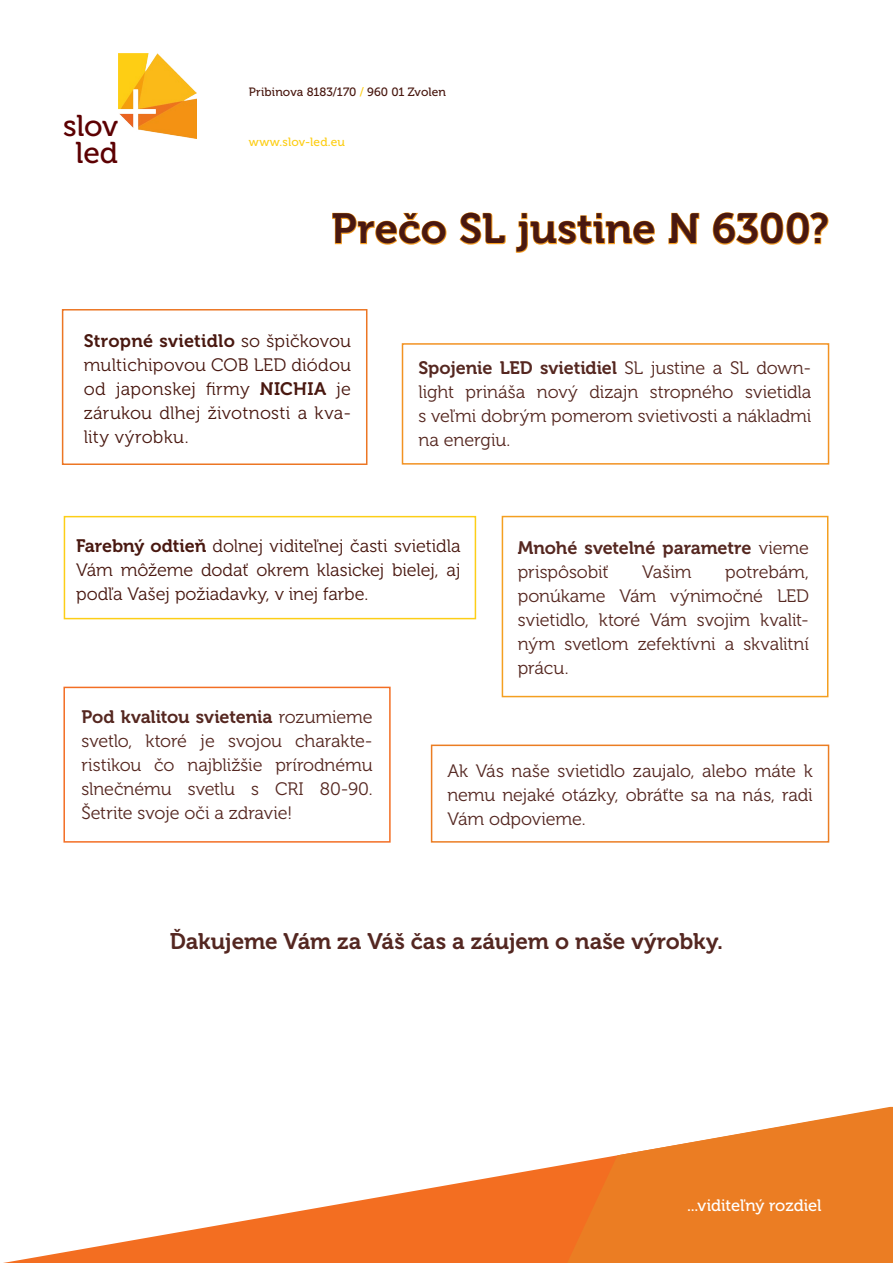
<style>
.page{position:relative;width:893px;height:1263px;background:#fff}
.page>*{position:absolute;margin:0;border:0;box-sizing:border-box;transform-origin:0 0}
.t1{font:42px "Museo 700";color:#491810}
.t2{font:30px/27px "Museo 500";letter-spacing:-.01em;color:#5c0002;text-align:center}
.t3{font:22.5px "Museo 700";letter-spacing:-.005em;color:#542721}
.t4{font:18px/24px "Museo 300";letter-spacing:-.005em;color:#552720;text-align:justify}
.t5{font:18px/24px "Museo 300";letter-spacing:.005em;color:#491810;text-align:justify}
.t6{font:18px "Museo 700";letter-spacing:-.005em;color:#552720}
.t7{font:18px/24px "Museo 300";letter-spacing:-.005em;color:#542721;text-align:justify}
.t8{font:18px "Museo 700";letter-spacing:.015em;color:#491810}
.t9{font:16.5px "Museo 500";letter-spacing:-.005em;color:#fff}
.t10{font:12px "Museo 500";letter-spacing:.005em;color:#491810}
.t11{font:12px "Museo 500";letter-spacing:.01em;color:#fdce17}
.s1{color:#fdce17}
.s2{font-family:"Museo 300"}
.s3{font-family:"Museo 700"}
</style>
<div class="page">
<svg style="left:3px;top:1164px;width:564px;height:99px"></svg>
<svg style="left:567px;top:1107px;width:326px;height:156px;fill:#eb7d23"></svg>
<img style="left:118px;top:54px;width:79px;height:84px">
<svg style="left:332px;top:212px;width:115px;height:33px"></svg>
<svg style="left:459px;top:212px;width:47px;height:33px"></svg>
<svg style="left:515px;top:212px;width:140px;height:41px"></svg>
<svg style="left:668px;top:212px;width:32px;height:33px"></svg>
<svg style="left:712px;top:212px;width:117px;height:33px"></svg>
<div style="left:64px;top:516px;width:412px;height:103px;border:2px solid #fdce17"></div>
<div style="left:62px;top:309px;width:305px;height:156px;border:2px solid #ec7624"></div>
<div style="left:402px;top:343px;width:427px;height:122px;border:2px solid #f29222"></div>
<div style="left:502px;top:516px;width:326px;height:181px;border:2px solid #f49f20"></div>
<div style="left:431px;top:744px;width:398px;height:99px;border:2px solid #eb7d23"></div>
<div style="left:63px;top:687px;width:328px;height:156px;border:2px solid #f36e24"></div>
<h2 class="t2" style="left:63px;top:112px;width:56px">slov led</h2>
<p class="t10" style="left:249px;top:85px;width:199px">Pribinova 8183/170 <span class="s1">/</span> 960 01 Zvolen</p>
<p class="t11" style="left:249px;top:135px;width:98px">www.slov-led.eu</p>
<h1 class="t1" style="left:331px;top:206px;width:499px">Prečo SL justine N 6300?</h1>
<p class="t8" style="left:84px;top:330px;width:269px">Stropné svietidlo <span class="s2">so špičkovou</span></p>
<p class="t5" style="left:84px;top:353px;width:269px">multichipovou COB LED diódou od japonskej firmy <span class="s3">NICHIA</span> je zárukou dlhej životnosti a kva&shy;lity výrobku.</p>
<p class="t6" style="left:418px;top:358px;width:394px">Spojenie LED svietidiel <span class="s2">SL justine a SL down-</span></p>
<p class="t4" style="left:418px;top:380px;width:394px">light prináša nový dizajn stropného svietidla s veľmi dobrým pomerom svietivosti a nákladmi na energiu.</p>
<p class="t5" style="left:76px;top:534px;width:386px"><span class="s3">Farebný odtieň</span> dolnej viditeľnej časti svietidla Vám môžeme dodať okrem klasickej bielej, aj podľa Vašej požiadavky, v inej farbe.</p>
<p class="t6" style="left:518px;top:538px;width:293px">Mnohé svetelné parametre <span class="s2">vieme</span></p>
<p class="t4" style="left:518px;top:560px;width:92px">prispôsobiť</p>
<p class="t4" style="left:642px;top:560px;width:51px">Vašim</p>
<p class="t4" style="left:518px;top:560px;width:293px;text-indent:207px">potrebám, ponúkame Vám výnimočné LED svietidlo, ktoré Vám svojim kvalit&shy;ným svetlom zefektívni a skvalitní prácu.</p>
<p class="t6" style="left:81px;top:706px;width:293px">Pod kvalitou svietenia <span class="s2">rozumieme</span></p>
<p class="t4" style="left:81px;top:729px;width:293px">svetlo, ktoré je svojou charakte&shy;ristikou čo najbližšie prírodnému slnečnému svetlu s CRI 80-90.<br>Šetrite svoje oči a zdravie!</p>
<p class="t7" style="left:447px;top:759px;width:367px">Ak Vás naše svietidlo zaujalo, alebo máte k nemu nejaké otázky, obráťte sa na nás, radi Vám odpovieme.</p>
<p class="t3" style="left:170px;top:929px;width:555px">Ďakujeme Vám za Váš čas a záujem o naše výrobky.</p>
<p class="t9" style="left:687px;top:1196px;width:136px">...viditeľný rozdiel</p>
</div>
